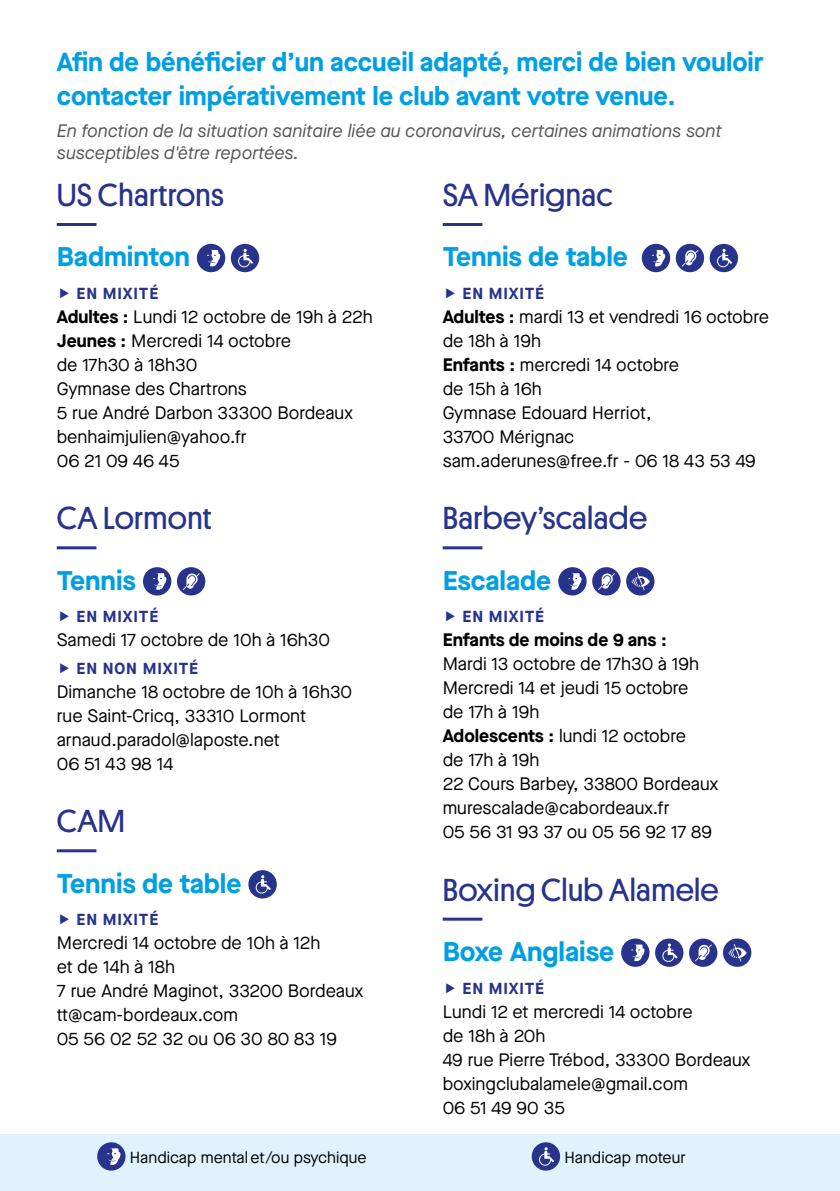
<style>
.page{position:relative;width:840px;height:1191px;background:#fff}
.page>*{position:absolute;margin:0;border:0;box-sizing:border-box;transform-origin:0 0}
.t1{font:32px "Platform";letter-spacing:.01em;color:#28348b}
.t2{font:700 27px "Maison Neue";color:#009fe3}
.t3{font:700 26px/34px "Maison Neue";color:#009fe3}
.t4{font:18px/24px "Maison Neue";color:#000}
.t5{font:italic 18px/21.6px "Maison Neue";color:#575756}
.t6{font:700 18px "Maison Neue";color:#000}
.t7{font:700 16px "Maison Neue";letter-spacing:.05em;color:#28348b}
.t8{font:16px "Maison Neue";color:#000}
.s1{font-weight:700}
</style>
<div class="page">
<div style="left:0;top:1134px;width:839px;height:57px;background:#dff2fd"></div>
<hr style="left:57px;top:223px;width:39px;height:3px;background:#28348b">
<hr style="left:57px;top:546px;width:39px;height:3px;background:#28348b">
<hr style="left:57px;top:849px;width:39px;height:3px;background:#28348b">
<div style="left:197px;top:244px;width:28px;height:28px;background:#28348b;border-radius:50%"></div>
<svg style="left:207px;top:250px;width:13px;height:16px"></svg>
<div style="left:231px;top:244px;width:28px;height:28px;background:#28348b;border-radius:50%"></div>
<svg style="left:238px;top:249px;width:15px;height:19px"></svg>
<div style="left:143px;top:567px;width:28px;height:28px;background:#28348b;border-radius:50%"></div>
<svg style="left:153px;top:573px;width:14px;height:17px"></svg>
<div style="left:177px;top:567px;width:28px;height:28px;background:#28348b;border-radius:50%"></div>
<svg style="left:183px;top:573px;width:16px;height:17px"></svg>
<div style="left:248px;top:870px;width:28px;height:28px;background:#28348b;border-radius:50%"></div>
<svg style="left:255px;top:875px;width:15px;height:19px"></svg>
<hr style="left:442px;top:223px;width:40px;height:3px;background:#28348b">
<hr style="left:442px;top:546px;width:40px;height:3px;background:#28348b">
<hr style="left:442px;top:917px;width:40px;height:3px;background:#28348b">
<div style="left:641px;top:244px;width:28px;height:28px;background:#28348b;border-radius:50%"></div>
<svg style="left:652px;top:250px;width:13px;height:16px"></svg>
<div style="left:675px;top:244px;width:28px;height:28px;background:#28348b;border-radius:50%"></div>
<svg style="left:681px;top:250px;width:17px;height:17px"></svg>
<div style="left:709px;top:244px;width:28px;height:28px;background:#28348b;border-radius:50%"></div>
<svg style="left:717px;top:249px;width:14px;height:19px"></svg>
<div style="left:558px;top:567px;width:28px;height:28px;background:#28348b;border-radius:50%"></div>
<svg style="left:568px;top:573px;width:13px;height:17px"></svg>
<div style="left:592px;top:567px;width:28px;height:28px;background:#28348b;border-radius:50%"></div>
<svg style="left:598px;top:573px;width:16px;height:17px"></svg>
<div style="left:625px;top:567px;width:29px;height:28px;background:#28348b;border-radius:50%"></div>
<svg style="left:631px;top:576px;width:18px;height:11px"></svg>
<svg style="left:631px;top:572px;width:13px;height:18px"></svg>
<svg style="left:620px;top:938px;width:29px;height:29px"></svg>
<svg style="left:626px;top:944px;width:18px;height:17px"></svg>
<svg style="left:654px;top:938px;width:29px;height:29px"></svg>
<svg style="left:661px;top:943px;width:16px;height:19px"></svg>
<svg style="left:688px;top:938px;width:29px;height:29px"></svg>
<svg style="left:694px;top:944px;width:17px;height:17px"></svg>
<svg style="left:722px;top:938px;width:29px;height:29px"></svg>
<svg style="left:728px;top:947px;width:18px;height:11px"></svg>
<svg style="left:728px;top:944px;width:13px;height:17px"></svg>
<div style="left:97px;top:1142px;width:28px;height:28px;background:#28348b;border-radius:50%"></div>
<svg style="left:107px;top:1148px;width:14px;height:16px"></svg>
<div style="left:531px;top:1142px;width:28px;height:28px;background:#28348b;border-radius:50%"></div>
<svg style="left:539px;top:1147px;width:14px;height:19px"></svg>
<h3 class="t3" style="left:57px;top:44px;width:708px">Afin de bénéficier d’un accueil adapté, merci de bien vouloir contacter impérativement le club avant votre venue.</h3>
<p class="t5" style="left:57px;top:120px;width:666px">En fonction de la situation sanitaire liée au coronavirus, certaines animations sont susceptibles d'être reportées.</p>
<h1 class="t1" style="left:57px;top:172px;width:169px">US Chartrons</h1>
<h2 class="t2" style="left:57px;top:237px;width:135px">Badminton</h2>
<p class="t7" style="left:77px;top:282px;width:83px">EN MIXITÉ</p>
<p class="t4" style="left:57px;top:304px;width:317px"><span class="s1">Adultes :</span> Lundi 12 octobre de 19h à 22h<br><span class="s1">Jeunes :</span> Mercredi 14 octobre<br>de 17h30 à 18h30<br>Gymnase des Chartrons<br>5 rue André Darbon 33300 Bordeaux benhaimjulien@yahoo.fr<br>06 21 09 46 45</p>
<h1 class="t1" style="left:57px;top:495px;width:156px">CA Lormont</h1>
<h2 class="t2" style="left:57px;top:561px;width:81px">Tennis</h2>
<p class="t7" style="left:77px;top:605px;width:83px">EN MIXITÉ</p>
<p class="t4" style="left:57px;top:628px;width:275px">Samedi 17 octobre de 10h à 16h30</p>
<p class="t7" style="left:77px;top:657px;width:123px">EN NON MIXITÉ</p>
<p class="t4" style="left:57px;top:679px;width:297px">Dimanche 18 octobre de 10h à 16h30 rue Saint-Cricq, 33310 Lormont arnaud.paradol@laposte.net<br>06 51 43 98 14</p>
<h1 class="t1" style="left:57px;top:798px;width:70px">CAM</h1>
<h2 class="t2" style="left:57px;top:864px;width:186px">Tennis de table</h2>
<p class="t7" style="left:77px;top:908px;width:83px">EN MIXITÉ</p>
<p class="t4" style="left:57px;top:930px;width:308px">Mercredi 14 octobre de 10h à 12h<br>et de 14h à 18h<br>7 rue André Maginot, 33200 Bordeaux tt@cam-bordeaux.com<br>05 56 02 52 32 ou 06 30 80 83 19</p>
<p class="t8" style="left:130px;top:1146px;width:238px">Handicap mental et/ou psychique</p>
<h1 class="t1" style="left:442px;top:172px;width:171px">SA Mérignac</h1>
<h2 class="t2" style="left:442px;top:237px;width:187px">Tennis de table</h2>
<p class="t7" style="left:462px;top:282px;width:83px">EN MIXITÉ</p>
<p class="t4" style="left:442px;top:304px;width:327px"><span class="s1">Adultes :</span> mardi 13 et vendredi 16 octobre de 18h à 19h<br><span class="s1">Enfants :</span> mercredi 14 octobre<br>de 15h à 16h<br>Gymnase Edouard Herriot,<br>33700 Mérignac<br>sam.aderunes@free.fr - 06 18 43 53 49</p>
<h1 class="t1" style="left:442px;top:495px;width:206px">Barbey’scalade</h1>
<h2 class="t2" style="left:442px;top:561px;width:110px">Escalade</h2>
<p class="t7" style="left:462px;top:605px;width:83px">EN MIXITÉ</p>
<p class="t6" style="left:442px;top:627px;width:225px">Enfants de moins de 9 ans :</p>
<p class="t4" style="left:442px;top:652px;width:277px">Mardi 13 octobre de 17h30 à 19h<br>Mercredi 14 et jeudi 15 octobre<br>de 17h à 19h<br><span class="s1">Adolescents :</span> lundi 12 octobre<br>de 17h à 19h<br>22 Cours Barbey, 33800 Bordeaux murescalade@cabordeaux.fr<br>05 56 31 93 37 ou 05 56 92 17 89</p>
<h1 class="t1" style="left:442px;top:866px;width:277px">Boxing Club Alamele</h1>
<h2 class="t2" style="left:442px;top:932px;width:173px">Boxe Anglaise</h2>
<p class="t7" style="left:462px;top:976px;width:83px">EN MIXITÉ</p>
<p class="t4" style="left:442px;top:999px;width:309px">Lundi 12 et mercredi 14 octobre<br>de 18h à 20h<br>49 rue Pierre Trébod, 33300 Bordeaux boxingclubalamele@gmail.com<br>06 51 49 90 35</p>
<p class="t8" style="left:564px;top:1146px;width:123px">Handicap moteur</p>
</div>
